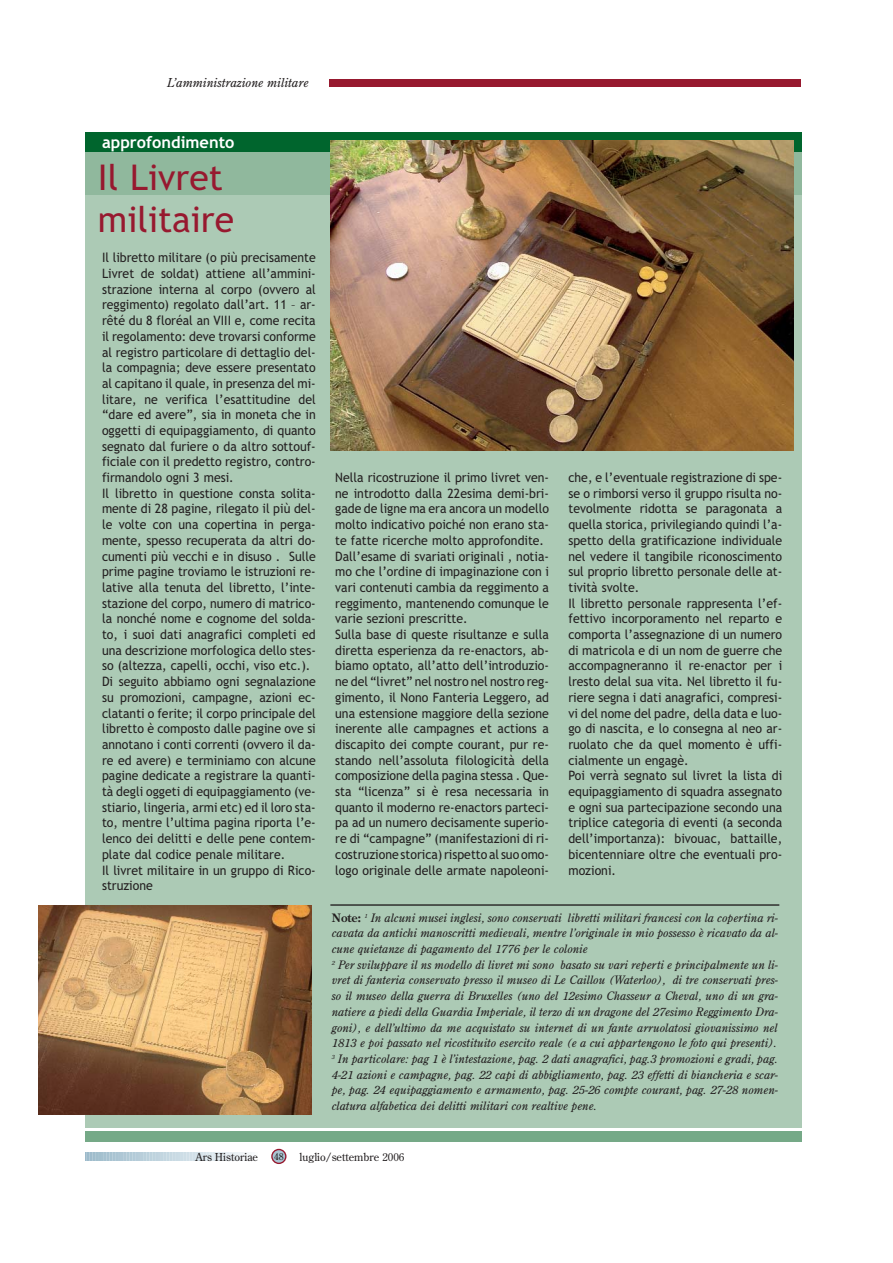
<style>
.page{position:relative;width:893px;height:1263px;background:#fff}
.page>*{position:absolute;margin:0;border:0;box-sizing:border-box;transform-origin:0 0}
.t1{font:35.55px/42.6px "Trebuchet MS";color:#97192f}
.t2{font:700 16.35px "Trebuchet MS";color:#fff}
.t3{font:12.9px/15.8px "Trebuchet MS";color:#231f20;scale:.95 1}
.t4{font:italic 12.3px "Century Old Style";color:#231f20}
.t5{font:italic 11.55px/15.8px "Century Old Style";color:#231f20}
.t6{font:10.95px "Century Old Style";color:#231f20}
.t7{font:9.6px "Century Old Style";color:#231f20}
.s1{font-weight:700;font-style:normal}
</style>
<div class="page">
<svg style="left:85px;top:1153px;width:164px;height:7px"></svg>
<svg style="left:271px;top:1149px;width:15px;height:15px"></svg>
<div style="left:329px;top:79px;width:471px;height:7px;background:#97192f"></div>
<div style="left:85px;top:152px;width:716px;height:975px;background:#accab5"></div>
<div style="left:85px;top:152px;width:716px;height:43px;background:#90b89d"></div>
<div style="left:85px;top:132px;width:716px;height:20px;background:#00652d"></div>
<hr style="left:330px;top:904px;width:449px;height:2px;background:#231f20">
<div style="left:85px;top:1131px;width:716px;height:10px;background:#75a987"></div>
<img style="left:39px;top:906px;width:272px;height:208px">
<img style="left:330px;top:141px;width:463px;height:310px">
<p class="t4" style="left:167px;top:78px;width:143px">L’amministrazione militare</p>
<p class="t2" style="left:102px;top:135px;width:134px">approfondimento</p>
<h1 class="t1" style="left:98px;top:159px;width:138px">Il Livret militaire</h1>
<p class="t3" style="left:102px;top:251px;width:226px">Il libretto militare (o più precisamente Livret de soldat) attiene all’ammini&shy;strazione interna al corpo (ovvero al reggimento) regolato dall’art. 11 – ar&shy;rêté du 8 floréal an VIII e, come recita il regolamento: deve trovarsi conforme al registro particolare di dettaglio del&shy;la compagnia; deve essere presentato al capitano il quale, in presenza del mi&shy;litare, ne verifica l’esattitudine del “dare ed avere”, sia in moneta che in oggetti di equipaggiamento, di quanto segnato dal furiere o da altro sottouf&shy;ficiale con il predetto registro, contro&shy;firmandolo ogni 3 mesi.<br>Il libretto in questione consta solita&shy;mente di 28 pagine, rilegato il più del&shy;le volte con una copertina in perga&shy;mente, spesso recuperata da altri do&shy;cumenti più vecchi e in disuso . Sulle prime pagine troviamo le istruzioni re&shy;lative alla tenuta del libretto, l’inte&shy;stazione del corpo, numero di matrico&shy;la nonché nome e cognome del solda&shy;to, i suoi dati anagrafici completi ed una descrizione morfologica dello stes&shy;so (altezza, capelli, occhi, viso etc.).<br>Di seguito abbiamo ogni segnalazione su promozioni, campagne, azioni ec&shy;clatanti o ferite; il corpo principale del libretto è composto dalle pagine ove si annotano i conti correnti (ovvero il da&shy;re ed avere) e terminiamo con alcune pagine dedicate a registrare la quanti&shy;tà degli oggeti di equipaggiamento (ve&shy;stiario, lingeria, armi etc) ed il loro sta&shy;to, mentre l’ultima pagina riporta l’e&shy;lenco dei delitti e delle pene contem&shy;plate dal codice penale militare.<br>Il livret militaire in un gruppo di Rico&shy;struzione</p>
<p class="t3" style="left:335px;top:471px;width:226px">Nella ricostruzione il primo livret ven&shy;ne introdotto dalla 22esima demi-bri&shy;gade de ligne ma era ancora un modello molto indicativo poiché non erano sta&shy;te fatte ricerche molto approfondite.<br>Dall’esame di svariati originali , notia&shy;mo che l’ordine di impaginazione con i vari contenuti cambia da reggimento a reggimento, mantenendo comunque le varie sezioni prescritte.<br>Sulla base di queste risultanze e sulla diretta esperienza da re-enactors, ab&shy;biamo optato, all’atto dell’introduzio&shy;ne del “livret” nel nostro nel nostro reg&shy;gimento, il Nono Fanteria Leggero, ad una estensione maggiore della sezione inerente alle campagnes et actions a discapito dei compte courant, pur re&shy;stando nell’assoluta filologicità della composizione della pagina stessa . Que&shy;sta “licenza” si è resa necessaria in quanto il moderno re-enactors parteci&shy;pa ad un numero decisamente superio&shy;re di “campagne” (manifestazioni di ri&shy;costruzione storica) rispetto al suo omo&shy;logo originale delle armate napoleoni-</p>
<p class="t3" style="left:568px;top:471px;width:226px">che, e l’eventuale registrazione di spe&shy;se o rimborsi verso il gruppo risulta no&shy;tevolmente ridotta se paragonata a quella storica, privilegiando quindi l’a&shy;spetto della gratificazione individuale nel vedere il tangibile riconoscimento sul proprio libretto personale delle at&shy;tività svolte.<br>Il libretto personale rappresenta l’ef&shy;fettivo incorporamento nel reparto e comporta l’assegnazione di un numero di matricola e di un nom de guerre che accompagneranno il re-enactor per i lresto delal sua vita. Nel libretto il fu&shy;riere segna i dati anagrafici, compresi&shy;vi del nome del padre, della data e luo&shy;go di nascita, e lo consegna al neo ar&shy;ruolato che da quel momento è uffi&shy;cialmente un engagè.<br>Poi verrà segnato sul livret la lista di equipaggiamento di squadra assegnato e ogni sua partecipazione secondo una triplice categoria di eventi (a seconda dell’importanza): bivouac, battaille, bicentenniare oltre che eventuali pro&shy;mozioni.</p>
<p class="t5" style="left:332px;top:911px;width:448px"><span class="s1">Note:</span> <sup>1</sup> In alcuni musei inglesi, sono conservati libretti militari francesi con la copertina ri&shy;cavata da antichi manoscritti medievali, mentre l’originale in mio possesso è ricavato da al&shy;cune quietanze di pagamento del 1776 per le colonie<br><sup>2</sup> Per sviluppare il ns modello di livret mi sono basato su vari reperti e principalmente un li&shy;vret di fanteria conservato presso il museo di Le Caillou (Waterloo), di tre conservati pres&shy;so il museo della guerra di Bruxelles (uno del 12esimo Chasseur a Cheval, uno di un gra&shy;natiere a piedi della Guardia Imperiale, il terzo di un dragone del 27esimo Reggimento Dra&shy;goni), e dell’ultimo da me acquistato su internet di un fante arruolatosi giovanissimo nel 1813 e poi passato nel ricostituito esercito reale (e a cui appartengono le foto qui presenti).<br><sup>3</sup> In particolare: pag 1 è l’intestazione, pag. 2 dati anagrafici, pag.3 promozioni e gradi, pag.<br>4-21 azioni e campagne, pag. 22 capi di abbigliamento, pag. 23 effetti di biancheria e scar&shy;pe, pag. 24 equipaggiamento e armamento, pag. 25-26 compte courant, pag. 27-28 nomen&shy;clatura alfabetica dei delitti militari con realtive pene.</p>
<p class="t6" style="left:195px;top:1152px;width:64px">Ars Historiae</p>
<p class="t6" style="left:299px;top:1152px;width:106px">luglio/settembre 2006</p>
<p class="t7" style="left:274px;top:1153px;width:11px">48</p>
</div>
